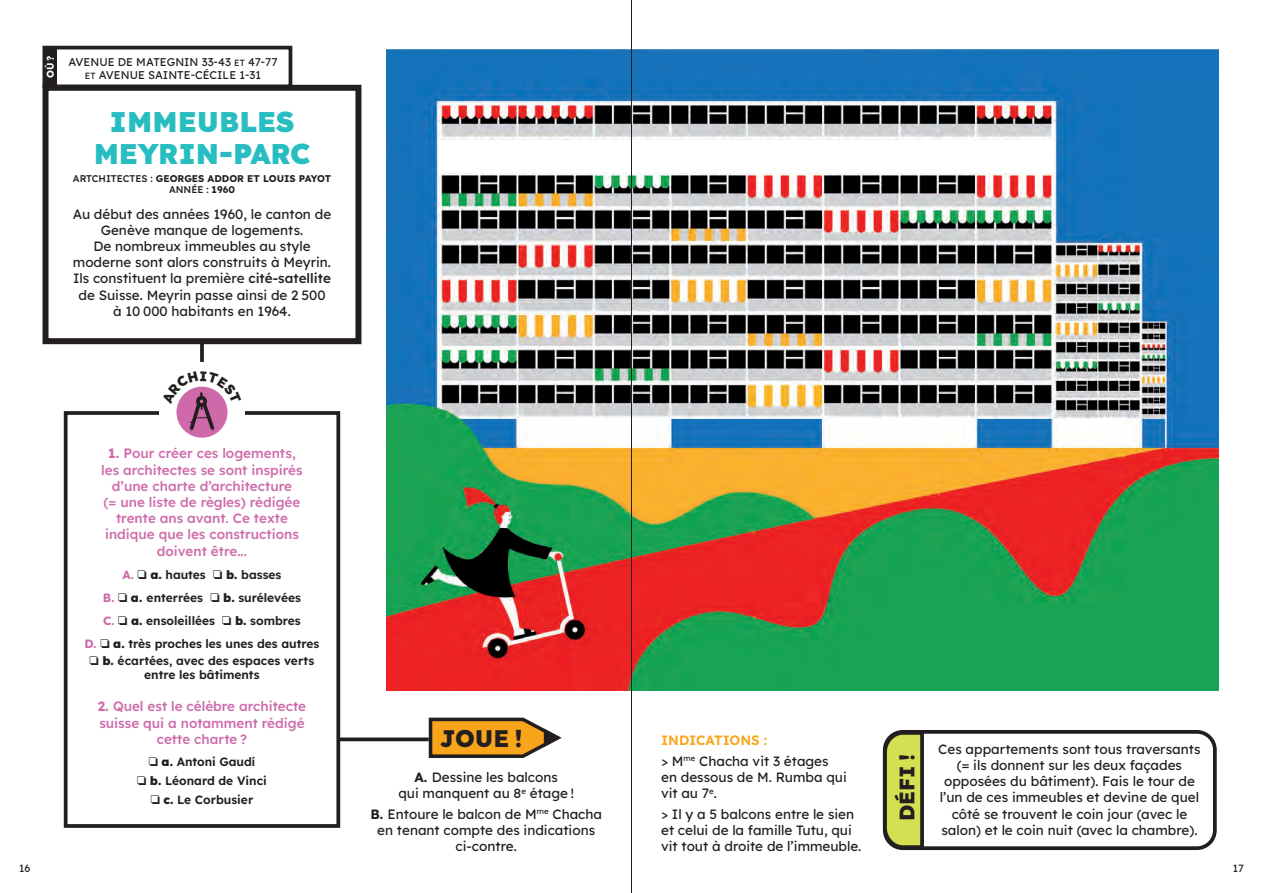
<style>
.page{position:relative;width:1263px;height:893px;background:#fff}
.page>*{position:absolute;margin:0;border:0;box-sizing:border-box;transform-origin:0 0}
.t1{font:900 28.5px/31.5px "Lexend";color:#28bec1;text-align:center}
.t2{font:800 24px "Lexend";color:#231f20}
.t3{font:800 21px "Lexend";color:#231f20}
.t4{font:13.5px/16.2px "Lexend";color:#231f20;text-align:center}
.t5{font:500 13.5px/16.2px "Lexend";color:#ce6aaa;text-align:center}
.t6{font:600 13.5px "Lexend";color:#f9a51b}
.t7{font:600 12px/14.4px "Lexend";color:#231f20;text-align:center}
.t8{font:11.25px/13.5px "Lexend";color:#231f20;text-align:center}
.t9{font:10.5px "Lexend";color:#231f20}
.t10{font:700 9.75px/11.7px "Lexend";color:#231f20;text-align:center}
.t11{font:700 9.75px "Lexend";color:#fff}
.s1{font-size:9px}
.s2{font-weight:500}
.s3{font-weight:700}
.s4{font-weight:700;color:#ce6aaa}
.s5{font-family:"Monotype Sorts";font-weight:400}
.s6{font-weight:900}
</style>
<div class="page">
<img style="left:387px;top:50px;width:831px;height:640px">
<svg style="left:340px;top:737px;width:87px;height:4px"></svg>
<svg style="left:882px;top:730px;width:44px;height:121px;background:#c4cc5f"></svg>
<div style="left:64px;top:411px;width:276px;height:417px;border:4px solid #231f20"></div>
<div style="left:43px;top:85px;width:318px;height:259px;border:6px solid #231f20"></div>
<div style="left:43px;top:46px;width:249px;height:42px;border:4px solid #231f20"></div>
<div style="left:44px;top:47px;width:13px;height:40px;background:#231f20"></div>
<div style="left:159px;top:406px;width:85px;height:10px;background:#fff"></div>
<svg style="left:176px;top:387px;width:51px;height:51px"></svg>
<svg style="left:200px;top:342px;width:4px;height:20px"></svg>
<svg style="left:427px;top:717px;width:135px;height:41px;background:#ce9842"></svg>
<div style="left:883px;top:730px;width:334px;height:120px;border:4px solid #231f20;border-radius:18px"></div>
<div style="left:439px;top:141px;width:614px;height:32px;background:#fff"></div>
<hr style="left:631px;top:0;width:1px;height:893px;background:#231f20">
<svg style="left:176px;top:386px;width:52px;height:48px"></svg>
<p class="t11" style="left:43px;top:78px;width:24px;rotate:-90deg">OÙ ?</p>
<p class="t8" style="left:69px;top:54px;width:210px">AVENUE DE MATEGNIN 33-43 <span class="s1">ET</span> 47-77<br><span class="s1">ET</span> AVENUE SAINTE-CÉCILE 1-31</p>
<p class="t1" style="left:94px;top:105px;width:218px">IMMEUBLES<br>MEYRIN-PARC</p>
<p class="t10" style="left:73px;top:172px;width:260px"><span class="s2">ARTCHITECTES :</span> GEORGES ADDOR ET LOUIS PAYOT<br><span class="s2">ANNÉE :</span> 1960</p>
<p class="t4" style="left:73px;top:205px;width:260px">Au début des années 1960, le canton de Genève manque de logements.<br>De nombreux immeubles au style moderne sont alors construits à Meyrin.<br>Ils constituent la première <span class="s2">cité-satellite </span>de Suisse. Meyrin passe ainsi de 2 500 à 10 000 habitants en 1964.</p>
<p class="t5" style="left:101px;top:445px;width:203px"><span class="s3">1.</span> Pour créer ces logements, les architectes se sont inspirés d’une charte d’architecture<br>(= une liste de règles) rédigée trente ans avant. Ce texte indique que les constructions doivent être...</p>
<p class="t7" style="left:122px;top:567px;width:161px"><span class="s4">A.</span> <span class="s5">O</span> <span class="s6">a.</span> hautes <span class="s5">O</span> <span class="s6">b.</span> basses</p>
<p class="t7" style="left:103px;top:590px;width:200px"><span class="s4">B.</span> <span class="s5">O</span> <span class="s6">a.</span> enterrées <span class="s5">O</span> <span class="s6">b.</span> surélevées</p>
<p class="t7" style="left:103px;top:613px;width:199px"><span class="s4">C.</span> <span class="s5">O</span> <span class="s6">a.</span> ensoleillées <span class="s5">O</span> <span class="s6">b.</span> sombres</p>
<p class="t7" style="left:85px;top:636px;width:236px"><span class="s4">D.</span> <span class="s5">O</span> <span class="s6">a.</span> très proches les unes des autres</p>
<p class="t7" style="left:90px;top:652px;width:226px"><span class="s5">O</span> <span class="s6">b.</span> écartées, avec des espaces verts entre les bâtiments</p>
<p class="t5" style="left:98px;top:698px;width:210px"><span class="s3">2.</span> Quel est le célèbre architecte suisse qui a notamment rédigé cette charte ?</p>
<p class="t7" style="left:149px;top:754px;width:108px"><span class="s5">O</span> <span class="s6">a.</span> Antoni Gaudí</p>
<p class="t7" style="left:137px;top:773px;width:131px"><span class="s5">O</span> <span class="s6">b.</span> Léonard de Vinci</p>
<p class="t7" style="left:151px;top:791px;width:104px"><span class="s5">O</span> <span class="s6">c.</span> Le Corbusier</p>
<p class="t2" style="left:440px;top:721px;width:84px">JOUE !</p>
<p class="t4" style="left:398px;top:768px;width:177px"><span class="s3">A.</span> Dessine les balcons<br>qui manquent au 8<sup>e</sup> étage !</p>
<p class="t4" style="left:370px;top:805px;width:233px"><span class="s3">B.</span> Entoure le balcon de M<sup>me</sup> Chacha en tenant compte des indications ci-contre.</p>
<p class="t6" style="left:661px;top:731px;width:108px">INDICATIONS :</p>
<p class="t4" style="left:661px;top:752px;width:187px;text-align:left">&gt; M<sup>me</sup> Chacha vit 3 étages en dessous de M. Rumba qui vit au 7<sup>e</sup>.</p>
<p class="t4" style="left:661px;top:805px;width:202px;text-align:left">&gt; Il y a 5 balcons entre le sien et celui de la famille Tutu, qui vit tout à droite de l’immeuble.</p>
<p class="t3" style="left:892px;top:821px;width:69px;rotate:-90deg">DÉFI !</p>
<p class="t4" style="left:938px;top:740px;width:264px">Ces appartements sont tous traversants (= ils donnent sur les deux façades opposées du bâtiment). Fais le tour de l’un de ces immeubles et devine de quel côté se trouvent le coin jour (avec le salon) et le coin nuit (avec la chambre).</p>
<p class="t9" style="left:19px;top:860px;width:13px">16</p>
<p class="t9" style="left:1233px;top:860px;width:12px">17</p>
</div>
